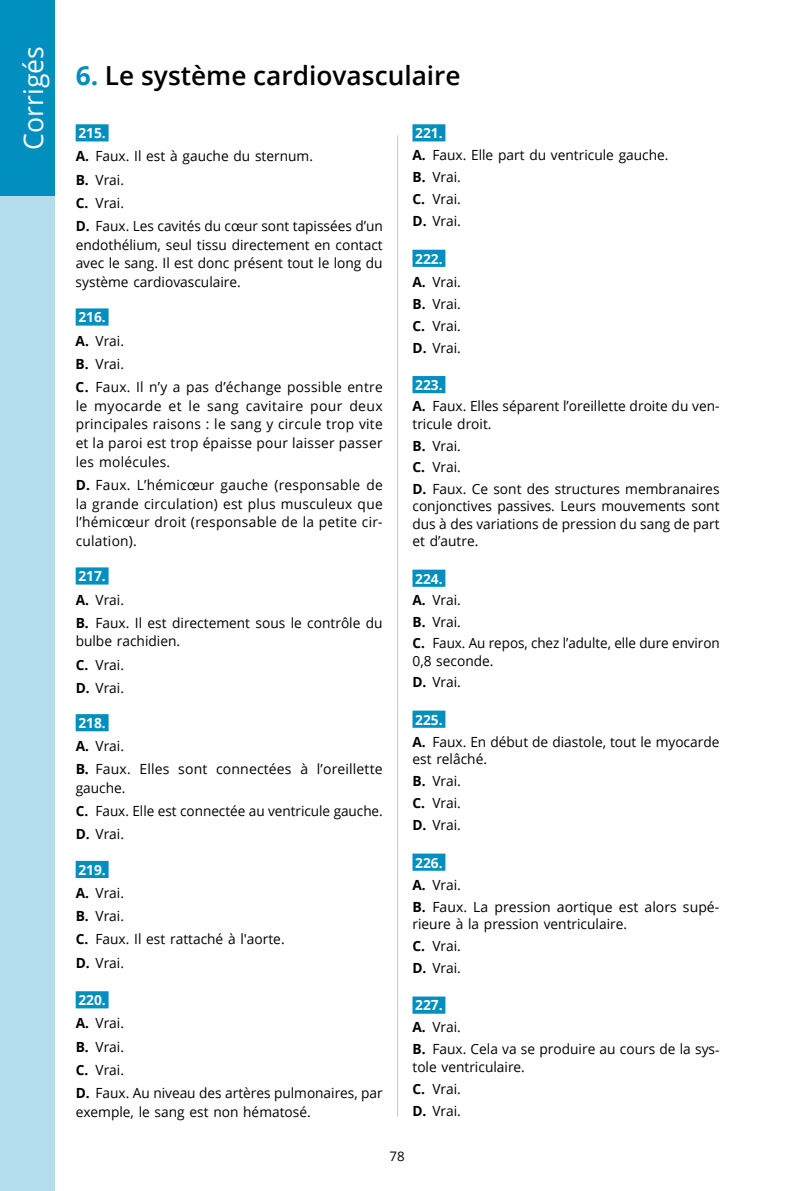
<style>
.page{position:relative;width:794px;height:1191px;background:#fff}
.page>*{position:absolute;margin:0;border:0;box-sizing:border-box;transform-origin:0 0}
.t1{font:27.12px "Open Sans";color:#fff}
.t2{font:600 26.25px "Open Sans";color:#000}
.t3{font:14px/23.1px "Open Sans";color:#000}
.t4{font:14px/23.1px "Open Sans";letter-spacing:.02em;color:#000}
.t5{font:13.12px "Open Sans";color:#000}
.s1{font-weight:700;color:#008fbe}
.s2{font-weight:700;color:#fff}
.s3{font-weight:700}
</style>
<div class="page">
<div style="left:0;top:0;width:55px;height:1191px;background:#b3ddec"></div>
<div style="left:0;top:0;width:55px;height:196px;background:#008fbe"></div>
<div style="left:76px;top:124px;width:33px;height:17px;background:#008fbe"></div>
<div style="left:76px;top:308px;width:33px;height:17px;background:#008fbe"></div>
<div style="left:76px;top:567px;width:33px;height:17px;background:#008fbe"></div>
<div style="left:76px;top:714px;width:33px;height:17px;background:#008fbe"></div>
<div style="left:76px;top:861px;width:33px;height:17px;background:#008fbe"></div>
<div style="left:76px;top:991px;width:33px;height:17px;background:#008fbe"></div>
<div style="left:412px;top:124px;width:33px;height:17px;background:#008fbe"></div>
<div style="left:412px;top:250px;width:33px;height:17px;background:#008fbe"></div>
<div style="left:412px;top:376px;width:33px;height:17px;background:#008fbe"></div>
<div style="left:412px;top:569px;width:33px;height:18px;background:#008fbe"></div>
<div style="left:412px;top:710px;width:33px;height:18px;background:#008fbe"></div>
<div style="left:412px;top:853px;width:33px;height:17px;background:#008fbe"></div>
<div style="left:412px;top:996px;width:33px;height:17px;background:#008fbe"></div>
<hr style="left:397px;top:135px;width:1px;height:981px;background:#c5c6c6">
<h1 class="t1" style="left:15px;top:150px;width:105px;rotate:-90deg">Corrigés</h1>
<h2 class="t2" style="left:76px;top:57px;width:386px"><span class="s1">6.</span> Le système cardiovasculaire</h2>
<p class="t3" style="left:76px;top:121px;width:309px"><span class="s2">215.<br></span><span class="s3">A.</span> Faux. Il est à gauche du sternum.<br><span class="s3">B.</span> Vrai.<br><span class="s3">C.</span> Vrai.<br><span class="s3">D.</span> Faux. Les cavités du cœur sont tapissées d’un</p>
<p class="t3" style="left:76px;top:235px;width:308px;line-height:18.7px;text-align:justify">endothélium, seul tissu directement en contact avec le sang. Il est donc présent tout le long du système cardiovasculaire.</p>
<p class="t4" style="left:76px;top:305px;width:308px"><span class="s2">216.<br></span><span class="s3">A.</span> Vrai.<br><span class="s3">B.</span> Vrai.<br><span class="s3">C.</span> Faux. Il n’y a pas d’échange possible entre</p>
<p class="t3" style="left:76px;top:396px;width:308px;line-height:18.7px;text-align:justify">le myocarde et le sang cavitaire pour deux principales raisons : le sang y circule trop vite et la paroi est trop épaisse pour laisser passer les molécules.</p>
<p class="t3" style="left:76px;top:475px;width:308px;line-height:18.7px;text-align:justify"><span class="s3">D.</span> Faux. L’hémicœur gauche (responsable de la grande circulation) est plus musculeux que l’hémicœur droit (responsable de la petite cir&shy;culation).</p>
<p class="t3" style="left:76px;top:564px;width:308px"><span class="s2">217.<br></span><span class="s3">A.</span> Vrai.<br><span class="s3">B.</span> Faux. Il est directement sous le contrôle du</p>
<p class="t3" style="left:76px;top:629px;width:106px">bulbe rachidien.<br><span class="s3">C.</span> Vrai.<br><span class="s3">D.</span> Vrai.</p>
<p class="t3" style="left:76px;top:711px;width:308px"><span class="s2">218.<br></span><span class="s3">A.</span> Vrai.<br><span class="s3">B.</span> Faux. Elles sont connectées à l’oreillette</p>
<p class="t3" style="left:76px;top:776px;width:309px">gauche.<br><span class="s3">C.</span> Faux. Elle est connectée au ventricule gauche.<br><span class="s3">D.</span> Vrai.</p>
<p class="t3" style="left:76px;top:857px;width:210px"><span class="s2">219.<br></span><span class="s3">A.</span> Vrai.<br><span class="s3">B.</span> Vrai.<br><span class="s3">C.</span> Faux. Il est rattaché à l'aorte.<br><span class="s3">D.</span> Vrai.</p>
<p class="t3" style="left:76px;top:988px;width:308px"><span class="s2">220.<br></span><span class="s3">A.</span> Vrai.<br><span class="s3">B.</span> Vrai.<br><span class="s3">C.</span> Vrai.<br><span class="s3">D.</span> Faux. Au niveau des artères pulmonaires, par</p>
<p class="t3" style="left:76px;top:1099px;width:237px">exemple, le sang est non hématosé.</p>
<p class="t3" style="left:412px;top:122px;width:258px;line-height:22.1px"><span class="s2">221.<br></span><span class="s3">A.</span> Faux. Elle part du ventricule gauche.<br><span class="s3">B.</span> Vrai.<br><span class="s3">C.</span> Vrai.<br><span class="s3">D.</span> Vrai.</p>
<p class="t3" style="left:412px;top:247px;width:50px;line-height:22.2px"><span class="s2">222.<br></span><span class="s3">A.</span> Vrai.<br><span class="s3">B.</span> Vrai.<br><span class="s3">C.</span> Vrai.<br><span class="s3">D.</span> Vrai.</p>
<p class="t3" style="left:412px;top:374px;width:308px;line-height:21.5px"><span class="s2">223.<br></span><span class="s3">A.</span> Faux. Elles séparent l’oreillette droite du ven-</p>
<p class="t3" style="left:412px;top:413px;width:308px;line-height:21.5px">tricule droit.<br><span class="s3">B.</span> Vrai.<br><span class="s3">C.</span> Vrai.<br><span class="s3">D.</span> Faux. Ce sont des structures membranaires</p>
<p class="t3" style="left:412px;top:497px;width:308px;line-height:17.5px;text-align:justify">conjonctives passives. Leurs mouvements sont dus à des variations de pression du sang de part et d’autre.</p>
<p class="t3" style="left:412px;top:567px;width:309px;line-height:21.5px"><span class="s2">224.<br></span><span class="s3">A.</span> Vrai.<br><span class="s3">B.</span> Vrai.<br><span class="s3">C.</span> Faux. Au repos, chez l’adulte, elle dure environ</p>
<p class="t3" style="left:412px;top:649px;width:83px;line-height:21.5px">0,8 seconde.<br><span class="s3">D.</span> Vrai.</p>
<p class="t3" style="left:412px;top:708px;width:308px;line-height:22.1px"><span class="s2">225.<br></span><span class="s3">A.</span> Faux. En début de diastole, tout le myocarde</p>
<p class="t3" style="left:412px;top:747px;width:76px;line-height:22.1px">est relâché.<br><span class="s3">B.</span> Vrai.<br><span class="s3">C.</span> Vrai.<br><span class="s3">D.</span> Vrai.</p>
<p class="t3" style="left:412px;top:851px;width:308px;line-height:22.1px"><span class="s2">226.<br></span><span class="s3">A.</span> Vrai.<br><span class="s3">B.</span> Faux. La pression aortique est alors supé-</p>
<p class="t3" style="left:412px;top:912px;width:216px;line-height:22.1px">rieure à la pression ventriculaire.<br><span class="s3">C.</span> Vrai.<br><span class="s3">D.</span> Vrai.</p>
<p class="t3" style="left:412px;top:994px;width:308px;line-height:22.1px"><span class="s2">227.<br></span><span class="s3">A.</span> Vrai.<br><span class="s3">B.</span> Faux. Cela va se produire au cours de la sys-</p>
<p class="t3" style="left:412px;top:1055px;width:114px;line-height:22.1px">tole ventriculaire.<br><span class="s3">C.</span> Vrai.<br><span class="s3">D.</span> Vrai.</p>
<p class="t5" style="left:389px;top:1147px;width:17px">78</p>
</div>
